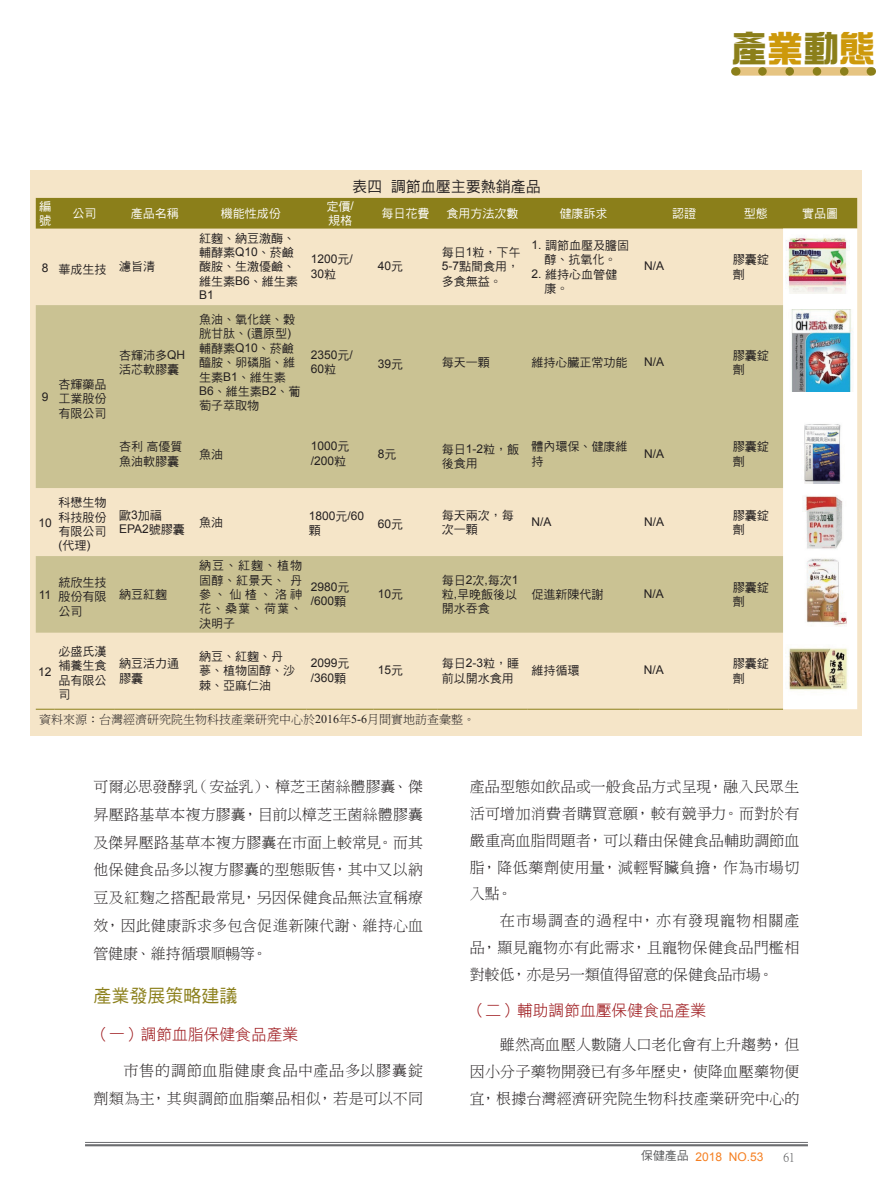
<style>
.page{position:relative;width:893px;height:1191px;background:#fff}
.page>*{position:absolute;margin:0;border:0;box-sizing:border-box;transform-origin:0 0}
.t1{font:36px "DF Zong Yi W9 WINP BF";color:#8b7f1a}
.t2{font:18px "DF Hei W5 WINP BF";color:#8b7f1a}
.t3{font:15.75px "DF Hei W3 WINP BF";color:#9b1317}
.t4{font:15px/26.8px "DF Ming W3 WIN BF";letter-spacing:.015em;color:#231f20;text-align:justify}
.t5{font:15px/27.8px "DF Ming W3 WIN BF";letter-spacing:.04em;color:#231f20;text-align:right}
.t6{font:15px "DF Hei W5 WIN BF";color:#231f20}
.t7{font:12px/14.4px "DF Hei W5 WINP BF";color:#231f20}
.t8{font:12px/14.4px "Arial";color:#231f20}
.t9{font:12px "DF Ming W3 WIN BF";color:#231f20}
.t10{font:12px/14.4px "DF Hei W5 WINP BF";color:#fff}
.t11{font:12px "Arial";color:#f57f21}
.t12{font:12px "P Ming Li U";color:#57585a}
.s1{color:#cd990b}
.s2{font-family:"Arial"}
.s3{font-family:"DF Hei W5 WINP BF"}
.s4{font-family:"Times New Roman"}
.s5{font-family:"DF Hei W5 WIN BF";color:#57585a}
</style>
<div class="page">
<hr style="left:85px;top:1142px;width:723px;height:1px;background:#6c6d70">
<hr style="left:85px;top:1144px;width:723px;height:2px;background:#6c6d70">
<svg style="left:736px;top:67px;width:135px;height:9px"></svg>
<svg style="left:762px;top:67px;width:95px;height:9px"></svg>
<div style="left:31px;top:170px;width:831px;height:566px;background:#f5e5c8"></div>
<svg style="left:36px;top:198px;width:821px;height:512px"></svg>
<hr style="left:54px;top:709px;width:61px;height:1px;background:#8b7f1a">
<hr style="left:115px;top:709px;width:80px;height:1px;background:#8b7f1a">
<hr style="left:195px;top:709px;width:112px;height:1px;background:#8b7f1a">
<hr style="left:307px;top:709px;width:67px;height:1px;background:#8b7f1a">
<hr style="left:374px;top:709px;width:64px;height:1px;background:#8b7f1a">
<hr style="left:438px;top:709px;width:89px;height:1px;background:#8b7f1a">
<hr style="left:527px;top:709px;width:113px;height:1px;background:#8b7f1a">
<hr style="left:640px;top:709px;width:89px;height:1px;background:#8b7f1a">
<hr style="left:729px;top:709px;width:54px;height:1px;background:#8b7f1a">
<img style="left:785px;top:229px;width:64px;height:64px">
<img style="left:785px;top:309px;width:69px;height:83px">
<img style="left:785px;top:419px;width:68px;height:64px">
<img style="left:792px;top:490px;width:54px;height:137px">
<img style="left:785px;top:638px;width:64px;height:64px">
<p class="t6" style="left:352px;top:179px;width:190px">表四調節血壓主要熱銷產品</p>
<h1 class="t1" style="left:731px;top:30px;width:145px">產<span class="s1">業</span>動<span class="s1">態</span></h1>
<p class="t10" style="left:39px;top:199px;width:14px">編號</p>
<p class="t10" style="left:73px;top:206px;width:25px">公司</p>
<p class="t10" style="left:131px;top:206px;width:49px">產品名稱</p>
<p class="t10" style="left:221px;top:206px;width:61px">機能性成份</p>
<p class="t10" style="left:326px;top:199px;width:29px">定價<span class="s2">/</span>規格</p>
<p class="t10" style="left:382px;top:206px;width:50px">每日花費</p>
<p class="t10" style="left:447px;top:206px;width:73px">食用方法次數</p>
<p class="t10" style="left:560px;top:206px;width:49px">健康訴求</p>
<p class="t10" style="left:672px;top:206px;width:25px">認證</p>
<p class="t10" style="left:744px;top:206px;width:25px">型態</p>
<p class="t10" style="left:802px;top:206px;width:37px">實品圖</p>
<p class="t7" style="left:42px;top:262px;width:115px"><span class="s2">8</span> 華成生技 濾旨清</p>
<p class="t7" style="left:199px;top:231px;width:100px">紅麴、納豆激酶、輔酵素<span class="s2">Q10</span>、菸鹼酸胺、生激優鹼、維生素<span class="s2">B6</span>、維生素</p>
<p class="t8" style="left:199px;top:288px;width:16px">B1</p>
<p class="t7" style="left:442px;top:245px;width:80px;text-align:justify">每日<span class="s2">1</span>粒，下午<span class="s2">5-7</span>點間食用，多食無益。</p>
<p class="t7" style="left:532px;top:238px;width:99px;text-align:center"><span class="s2">1.</span> 調節血壓及膽固醇、抗氧化。</p>
<p class="t8" style="left:644px;top:259px;width:22px">N/A</p>
<p class="t7" style="left:733px;top:252px;width:37px">膠囊錠劑</p>
<p class="t8" style="left:311px;top:252px;width:44px">1200<span class="s3">元</span>/<br>30<span class="s3">粒</span></p>
<p class="t8" style="left:378px;top:259px;width:27px">40<span class="s3">元</span></p>
<p class="t7" style="left:544px;top:267px;width:74px;text-indent:-13px"><span class="s2">2.</span> 維持心血管健康。</p>
<p class="t8" style="left:42px;top:390px;width:8px">9</p>
<p class="t7" style="left:59px;top:377px;width:50px;text-align:justify">杏輝藥品工業股份有限公司</p>
<p class="t7" style="left:59px;top:495px;width:49px;text-align:justify">科懋生物科技股份有限公司</p>
<p class="t8" style="left:59px;top:538px;width:33px">(<span class="s3">代理</span>)</p>
<p class="t8" style="left:38px;top:515px;width:15px">10</p>
<p class="t8" style="left:39px;top:588px;width:14px">11</p>
<p class="t7" style="left:59px;top:575px;width:49px;text-align:justify">統欣生技股份有限公司</p>
<p class="t7" style="left:119px;top:348px;width:68px">杏輝沛多<span class="s2">QH</span>活芯軟膠囊</p>
<p class="t7" style="left:199px;top:312px;width:103px">魚油、氧化鎂、穀胱甘肽、<span class="s2">(</span>還原型<span class="s2">)</span>輔酵素<span class="s2">Q10</span>、菸鹼醯胺、卵磷脂、維生素<span class="s2">B1</span>、維生素<br><span class="s2">B6</span>、維生素<span class="s2">B2</span>、葡萄子萃取物</p>
<p class="t8" style="left:311px;top:348px;width:44px">2350<span class="s3">元</span>/<br>60<span class="s3">粒</span></p>
<p class="t8" style="left:378px;top:357px;width:27px">39<span class="s3">元</span></p>
<p class="t7" style="left:442px;top:355px;width:49px">每天一顆</p>
<p class="t7" style="left:532px;top:355px;width:97px">維持心臟正常功能</p>
<p class="t8" style="left:644px;top:355px;width:22px">N/A</p>
<p class="t7" style="left:733px;top:348px;width:37px">膠囊錠劑</p>
<p class="t7" style="left:119px;top:439px;width:65px">杏利高優質魚油軟膠囊</p>
<p class="t7" style="left:199px;top:447px;width:25px">魚油</p>
<p class="t8" style="left:311px;top:439px;width:40px">1000<span class="s3">元</span>/200<span class="s3">粒</span></p>
<p class="t8" style="left:378px;top:446px;width:20px">8<span class="s3">元</span></p>
<p class="t7" style="left:442px;top:442px;width:79px">每日<span class="s2">1-2</span>粒，飯後食用</p>
<p class="t7" style="left:532px;top:439px;width:97px">體內環保、健康維持</p>
<p class="t8" style="left:644px;top:446px;width:22px">N/A</p>
<p class="t7" style="left:733px;top:439px;width:37px">膠囊錠劑</p>
<p class="t7" style="left:119px;top:507px;width:44px">歐<span class="s2">3</span>加福</p>
<p class="t8" style="left:119px;top:521px;width:67px">EPA2<span class="s3">號膠囊</span></p>
<p class="t7" style="left:119px;top:587px;width:49px">納豆紅麴</p>
<p class="t7" style="left:199px;top:515px;width:25px">魚油</p>
<p class="t8" style="left:309px;top:508px;width:57px">1800<span class="s3">元</span>/60</p>
<p class="t7" style="left:309px;top:523px;width:13px">顆</p>
<p class="t8" style="left:378px;top:516px;width:27px">60<span class="s3">元</span></p>
<p class="t7" style="left:442px;top:508px;width:73px">每天兩次，每次一顆</p>
<p class="t8" style="left:532px;top:514px;width:22px">N/A</p>
<p class="t8" style="left:644px;top:514px;width:22px">N/A</p>
<p class="t7" style="left:733px;top:508px;width:37px">膠囊錠劑</p>
<p class="t7" style="left:199px;top:558px;width:105px;text-align:justify">納豆、紅麴、植物固醇、紅景天、丹參、仙楂、洛神花、桑葉、荷葉、決明子</p>
<p class="t8" style="left:311px;top:579px;width:40px">2980<span class="s3">元</span>/600<span class="s3">顆</span></p>
<p class="t8" style="left:378px;top:586px;width:27px">10<span class="s3">元</span></p>
<p class="t7" style="left:442px;top:573px;width:78px;text-align:justify">每日<span class="s2">2</span>次<span class="s2">,</span>每次<span class="s2">1</span>粒<span class="s2">,</span>早晚飯後以開水吞食</p>
<p class="t7" style="left:532px;top:587px;width:73px">促進新陳代謝</p>
<p class="t8" style="left:644px;top:586px;width:22px">N/A</p>
<p class="t7" style="left:733px;top:580px;width:37px">膠囊錠劑</p>
<p class="t7" style="left:59px;top:644px;width:49px;text-align:justify">必盛氏漢補養生食品有限公司</p>
<p class="t7" style="left:119px;top:656px;width:61px">納豆活力通膠囊</p>
<p class="t7" style="left:199px;top:649px;width:97px">納豆、紅麴、丹蔘、植物固醇、沙棘、亞麻仁油</p>
<p class="t8" style="left:311px;top:656px;width:40px">2099<span class="s3">元</span>/360<span class="s3">顆</span></p>
<p class="t8" style="left:378px;top:663px;width:27px">15<span class="s3">元</span></p>
<p class="t7" style="left:442px;top:656px;width:79px">每日<span class="s2">2-3</span>粒，睡前以開水食用</p>
<p class="t7" style="left:532px;top:663px;width:49px">維持循環</p>
<p class="t8" style="left:644px;top:663px;width:22px">N/A</p>
<p class="t7" style="left:733px;top:656px;width:37px">膠囊錠劑</p>
<p class="t9" style="left:39px;top:714px;width:437px">資料來源：台灣經濟研究院生物科技產業研究中心於<span class="s4">2016</span>年<span class="s4">5-6</span>月間實地訪查彙整。</p>
<p class="t8" style="left:38px;top:664px;width:15px">12</p>
<p class="t4" style="left:94px;top:772px;width:331px;line-height:27.8px">可爾必思發酵乳（安益乳）、樟芝王菌絲體膠囊、傑昇壓路基草本複方膠囊，目前以樟芝王菌絲體膠囊及傑昇壓路基草本複方膠囊在市面上較常見。而其他保健食品多以複方膠囊的型態販售，其中又以納豆及紅麴之搭配最常見，另因保健食品無法宣稱療效，因此健康訴求多包含促進新陳代謝、維持心血管健康、維持循環順暢等。</p>
<h2 class="t2" style="left:94px;top:986px;width:145px">產業發展策略建議</h2>
<h3 class="t3" style="left:94px;top:1026px;width:206px">（一）調節血脂保健食品產業</h3>
<p class="t5" style="left:94px;top:1056px;width:331px">市售的調節血脂健康食品中產品多以膠囊錠<br>劑類為主，其與調節血脂藥品相似，若是可以不同</p>
<p class="t4" style="left:470px;top:773px;width:331px">產品型態如飲品或一般食品方式呈現，融入民眾生活可增加消費者購買意願，較有競爭力。而對於有嚴重高血脂問題者，可以藉由保健食品輔助調節血脂，降低藥劑使用量，減輕腎臟負擔，作為市場切入點。</p>
<p class="t4" style="left:470px;top:907px;width:331px;text-indent:30px">在市場調查的過程中，亦有發現寵物相關產品，顯見寵物亦有此需求，且寵物保健食品門檻相對較低，亦是另一類值得留意的保健食品市場。</p>
<h3 class="t3" style="left:470px;top:1002px;width:238px">（二）輔助調節血壓保健食品產業</h3>
<p class="t4" style="left:470px;top:1031px;width:331px;text-indent:30px">雖然高血壓人數隨人口老化會有上升趨勢，但因小分子藥物開發已有多年歷史，使降血壓藥物便宜，根據台灣經濟研究院生物科技產業研究中心的</p>
<p class="t11" style="left:641px;top:1148px;width:124px"><span class="s5">保健產品</span> 2018 NO.53</p>
<p class="t12" style="left:783px;top:1151px;width:13px">61</p>
</div>
